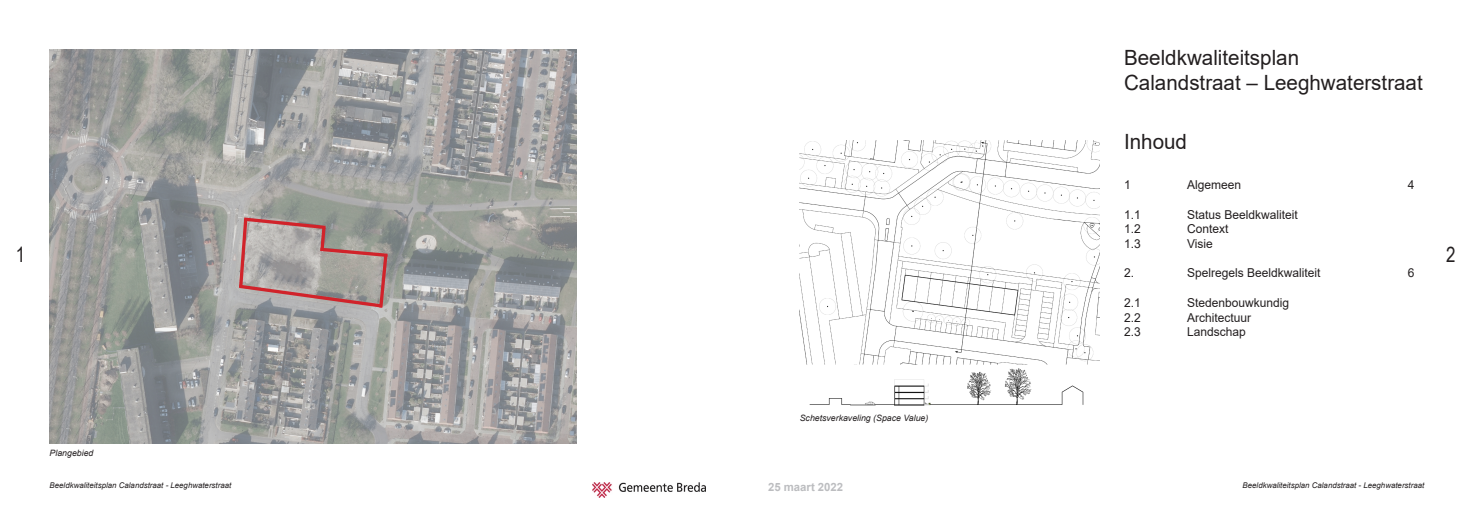
<style>
.page{position:relative;width:1474px;height:521px;background:#fff}
.page>*{position:absolute;margin:0;border:0;box-sizing:border-box;transform-origin:0 0}
.t1{font:21px "Arial";color:#231f20}
.t2{font:21px "Arial Narrow";color:#231f20}
.t3{font:12.25px "Arial";color:#231f20}
.t4{font:700 11.38px "Arial";color:#bcbdc0}
.t5{font:italic 8.75px "Arial";color:#231f20}
.t6{font:italic 7.88px "Arial";color:#231f20}
</style>
<div class="page">
<img style="left:592px;top:482px;width:114px;height:15px">
<img style="left:50px;top:50px;width:527px;height:393px">
<svg style="left:236px;top:215px;width:155px;height:96px;background:#ab9b99"></svg>
<img style="left:799px;top:140px;width:300px;height:266px">
<p class="t1" style="left:1124px;top:43px;width:176px">Beeldkwaliteitsplan</p>
<p class="t1" style="left:1124px;top:68px;width:300px">Calandstraat – Leeghwaterstraat</p>
<p class="t1" style="left:1124px;top:127px;width:64px">Inhoud</p>
<p class="t3" style="left:1124px;top:176px;width:8px">1</p>
<p class="t3" style="left:1187px;top:176px;width:56px">Algemeen</p>
<p class="t3" style="left:1407px;top:176px;width:8px">4</p>
<p class="t3" style="left:1124px;top:206px;width:18px">1.1</p>
<p class="t3" style="left:1187px;top:206px;width:112px">Status Beeldkwaliteit</p>
<p class="t3" style="left:1124px;top:220px;width:18px">1.2</p>
<p class="t3" style="left:1187px;top:220px;width:43px">Context</p>
<p class="t3" style="left:1124px;top:235px;width:18px">1.3</p>
<p class="t3" style="left:1187px;top:235px;width:27px">Visie</p>
<p class="t3" style="left:1124px;top:265px;width:12px">2.</p>
<p class="t3" style="left:1187px;top:265px;width:135px">Spelregels Beeldkwaliteit</p>
<p class="t3" style="left:1407px;top:265px;width:8px">6</p>
<p class="t3" style="left:1124px;top:294px;width:18px">2.1</p>
<p class="t3" style="left:1187px;top:294px;width:104px">Stedenbouwkundig</p>
<p class="t3" style="left:1124px;top:309px;width:18px">2.2</p>
<p class="t3" style="left:1187px;top:309px;width:66px">Architectuur</p>
<p class="t3" style="left:1124px;top:323px;width:18px">2.3</p>
<p class="t3" style="left:1187px;top:323px;width:60px">Landschap</p>
<p class="t2" style="left:16px;top:239px;width:11px">1</p>
<p class="t2" style="left:1446px;top:239px;width:11px">2</p>
<p class="t5" style="left:50px;top:447px;width:45px">Plangebied</p>
<p class="t5" style="left:799px;top:412px;width:130px">Schetsverkaveling (Space Value)</p>
<p class="t6" style="left:50px;top:480px;width:183px">Beeldkwaliteitsplan Calandstraat - Leeghwaterstraat</p>
<p class="t4" style="left:768px;top:479px;width:77px">25 maart 2022</p>
<p class="t6" style="left:1242px;top:480px;width:183px">Beeldkwaliteitsplan Calandstraat - Leeghwaterstraat</p>
</div>
